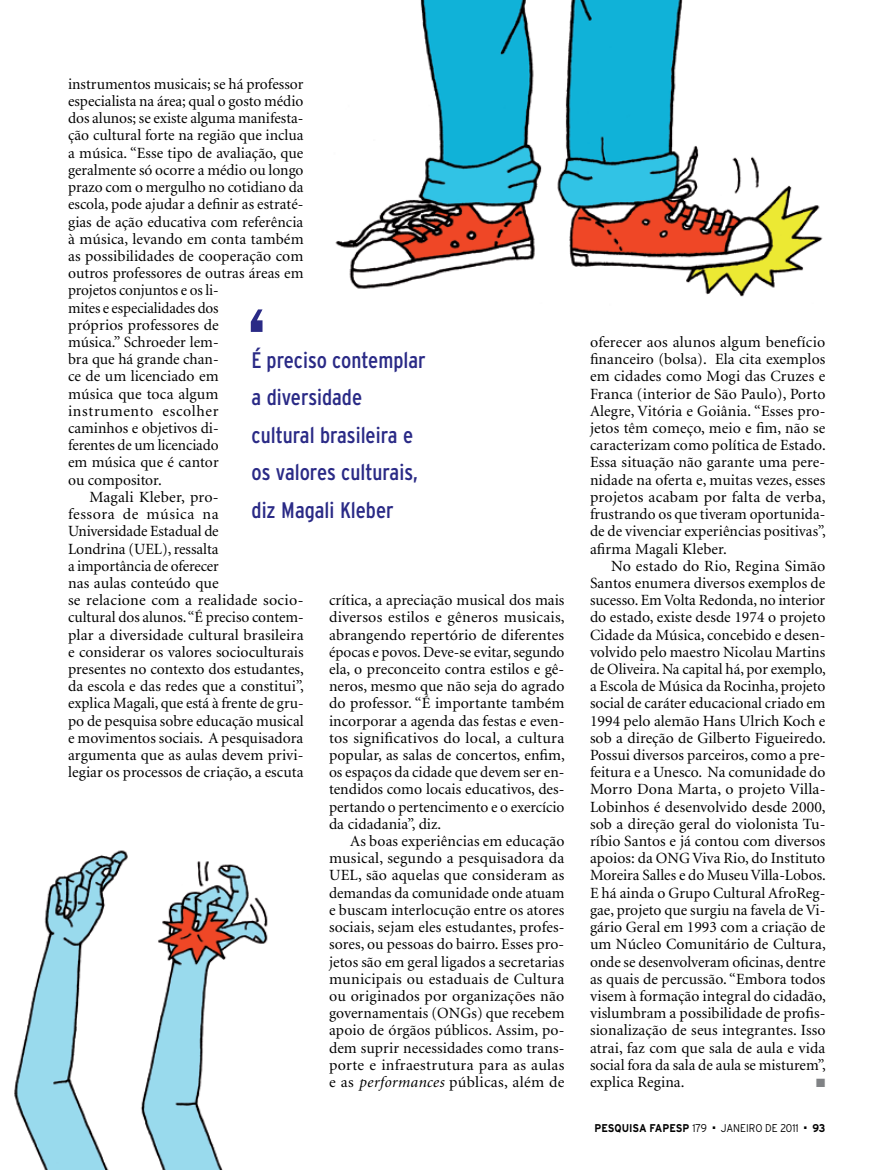
<style>
.page{position:relative;width:885px;height:1170px;background:#fff}
.page>*{position:absolute;margin:0;border:0;box-sizing:border-box;transform-origin:0 0}
.t1{font:600 80.25px "Franklin Gothic";color:#2a2a86}
.t2{font:condensed 22.5px/37.5px "Interstate";color:#2a2a86}
.t3{font:15.6px/17.2px "Minion";color:#000;text-align:justify}
.t4{font:15.6px "Minion";letter-spacing:.04em;color:#000}
.t5{font:15.6px "Minion";letter-spacing:.03em;color:#000}
.t6{font:12px "Zapf Dingbats ITC";color:#808285}
.t7{font:700 11.25px "Interstate";color:#000;scale:.9 1}
.t8{font:300 11.25px "Interstate";color:#000;scale:.9 1}
.s1{font-style:italic}
.s2{font-weight:300}
</style>
<div class="page">
<img style="left:335px;top:0;width:488px;height:297px">
<img style="left:14px;top:850px;width:254px;height:319px">
<p class="t3" style="left:68px;top:76px;width:237px">instrumentos musicais; se há professor</p>
<p class="t3" style="left:68px;top:93px;width:237px">especialista na área; qual o gosto médio</p>
<p class="t3" style="left:68px;top:110px;width:237px">dos alunos; se existe alguma manifesta-</p>
<p class="t3" style="left:68px;top:127px;width:237px">ção cultural forte na região que inclua</p>
<p class="t3" style="left:68px;top:145px;width:237px">a música. “Esse tipo de avaliação, que</p>
<p class="t3" style="left:68px;top:162px;width:237px">geralmente só ocorre a médio ou longo</p>
<p class="t3" style="left:68px;top:179px;width:237px">prazo com o mergulho no cotidiano da</p>
<p class="t3" style="left:68px;top:196px;width:237px">escola, pode ajudar a definir as estraté-</p>
<p class="t3" style="left:68px;top:213px;width:237px">gias de ação educativa com referência</p>
<p class="t3" style="left:68px;top:231px;width:237px">à música, levando em conta também</p>
<p class="t3" style="left:68px;top:248px;width:237px">as possibilidades de cooperação com</p>
<p class="t3" style="left:68px;top:265px;width:237px">outros professores de outras áreas em</p>
<p class="t3" style="left:68px;top:282px;width:152px">projetos conjuntos e os li-</p>
<p class="t3" style="left:68px;top:299px;width:152px">mites e especialidades dos</p>
<p class="t3" style="left:68px;top:317px;width:152px">próprios professores de</p>
<p class="t3" style="left:68px;top:334px;width:152px">música.” Schroeder lem-</p>
<p class="t3" style="left:68px;top:351px;width:152px">bra que há grande chan-</p>
<p class="t3" style="left:68px;top:368px;width:152px">ce de um licenciado em</p>
<p class="t3" style="left:68px;top:385px;width:152px">música que toca algum</p>
<p class="t4" style="left:68px;top:403px;width:152px">instrumento escolher</p>
<p class="t3" style="left:68px;top:420px;width:152px">caminhos e objetivos di-</p>
<p class="t3" style="left:68px;top:437px;width:152px">ferentes de um licenciado</p>
<p class="t3" style="left:68px;top:454px;width:152px">em música que é cantor</p>
<p class="t3" style="left:68px;top:471px;width:95px">ou compositor.</p>
<p class="t3" style="left:89px;top:489px;width:131px">Magali Kleber, pro-</p>
<p class="t5" style="left:68px;top:506px;width:152px">fessora de música na</p>
<p class="t3" style="left:68px;top:523px;width:152px">Universidade Estadual de</p>
<p class="t3" style="left:68px;top:540px;width:152px">Londrina (UEL), ressalta</p>
<p class="t3" style="left:68px;top:557px;width:152px">a importância de oferecer</p>
<p class="t3" style="left:68px;top:575px;width:152px">nas aulas conteúdo que</p>
<p class="t3" style="left:68px;top:592px;width:235px">se relacione com a realidade socio-</p>
<p class="t3" style="left:68px;top:609px;width:237px">cultural dos alunos. “É preciso contem-</p>
<p class="t3" style="left:68px;top:626px;width:237px">plar a diversidade cultural brasileira</p>
<p class="t3" style="left:68px;top:643px;width:237px">e considerar os valores socioculturais</p>
<p class="t3" style="left:68px;top:661px;width:237px">presentes no contexto dos estudantes,</p>
<p class="t3" style="left:68px;top:678px;width:237px">da escola e das redes que a constitui”,</p>
<p class="t3" style="left:68px;top:695px;width:237px">explica Magali, que está à frente de gru-</p>
<p class="t3" style="left:68px;top:712px;width:237px">po de pesquisa sobre educação musical</p>
<p class="t3" style="left:68px;top:729px;width:237px">e movimentos sociais. A pesquisadora</p>
<p class="t3" style="left:68px;top:747px;width:237px">argumenta que as aulas devem privi-</p>
<p class="t3" style="left:68px;top:764px;width:237px">legiar os processos de criação, a escuta</p>
<h1 class="t1" style="left:244px;top:289px;width:26px">‘</h1>
<h2 class="t2" style="left:251px;top:341px;width:176px">É preciso contemplar a diversidade cultural brasileira e os valores culturais, diz Magali Kleber</h2>
<p class="t3" style="left:329px;top:592px;width:237px">crítica, a apreciação musical dos mais diversos estilos e gêneros musicais, abrangendo repertório de diferentes épocas e povos. Deve-se evitar, segundo ela, o preconceito contra estilos e gê&shy;neros, mesmo que não seja do agrado do professor. “É importante também incorporar a agenda das festas e even&shy;tos significativos do local, a cultura popular, as salas de concertos, enfim, os espaços da cidade que devem ser en&shy;tendidos como locais educativos, des&shy;pertando o pertencimento e o exercício da cidadania”, diz.</p>
<p class="t3" style="left:329px;top:833px;width:237px;text-indent:21px">As boas experiências em educação musical, segundo a pesquisadora da UEL, são aquelas que consideram as demandas da comunidade onde atuam e buscam interlocução entre os atores sociais, sejam eles estudantes, profes&shy;sores, ou pessoas do bairro. Esses pro&shy;jetos são em geral ligados a secretarias municipais ou estaduais de Cultura ou originados por organizações não governamentais (ONGs) que recebem apoio de órgãos públicos. Assim, po&shy;dem suprir necessidades como trans&shy;porte e infraestrutura para as aulas e as <span class="s1">performances</span> públicas, além de</p>
<p class="t3" style="left:590px;top:334px;width:237px">oferecer aos alunos algum benefício financeiro (bolsa). Ela cita exemplos em cidades como Mogi das Cruzes e Franca (interior de São Paulo), Porto Alegre, Vitória e Goiânia. “Esses pro&shy;jetos têm começo, meio e fim, não se caracterizam como política de Estado.<br>Essa situação não garante uma pere&shy;nidade na oferta e, muitas vezes, esses projetos acabam por falta de verba, frustrando os que tiveram oportunida&shy;de de vivenciar experiências positivas”, afirma Magali Kleber.</p>
<p class="t3" style="left:590px;top:557px;width:237px;text-indent:21px">No estado do Rio, Regina Simão Santos enumera diversos exemplos de sucesso. Em Volta Redonda, no interior do estado, existe desde 1974 o projeto Cidade da Música, concebido e desen&shy;volvido pelo maestro Nicolau Martins de Oliveira. Na capital há, por exemplo, a Escola de Música da Rocinha, projeto social de caráter educacional criado em 1994 pelo alemão Hans Ulrich Koch e sob a direção de Gilberto Figueiredo.<br>Possui diversos parceiros, como a pre&shy;feitura e a Unesco. Na comunidade do Morro Dona Marta, o projeto Villa-Lobinhos é desenvolvido desde 2000, sob a direção geral do violonista Tu&shy;ríbio Santos e já contou com diversos apoios: da ONG Viva Rio, do Instituto Moreira Salles e do Museu Villa-Lobos.<br>E há ainda o Grupo Cultural AfroReg&shy;gae, projeto que surgiu na favela de Vi&shy;gário Geral em 1993 com a criação de um Núcleo Comunitário de Cultura, onde se desenvolveram oficinas, dentre as quais de percussão. “Embora todos visem à formação integral do cidadão, vislumbram a possibilidade de profis&shy;sionalização de seus integrantes. Isso atrai, faz com que sala de aula e vida social fora da sala de aula se misturem”, explica Regina.</p>
<p class="t6" style="left:816px;top:1077px;width:11px">■</p>
<p class="t7" style="left:594px;top:1121px;width:126px">PESQUISA FAPESP <span class="s2">179</span></p>
<p class="t8" style="left:712px;top:1121px;width:97px">■ JANEIRO DE 2011</p>
<p class="t7" style="left:804px;top:1121px;width:25px">■ 93</p>
</div>
